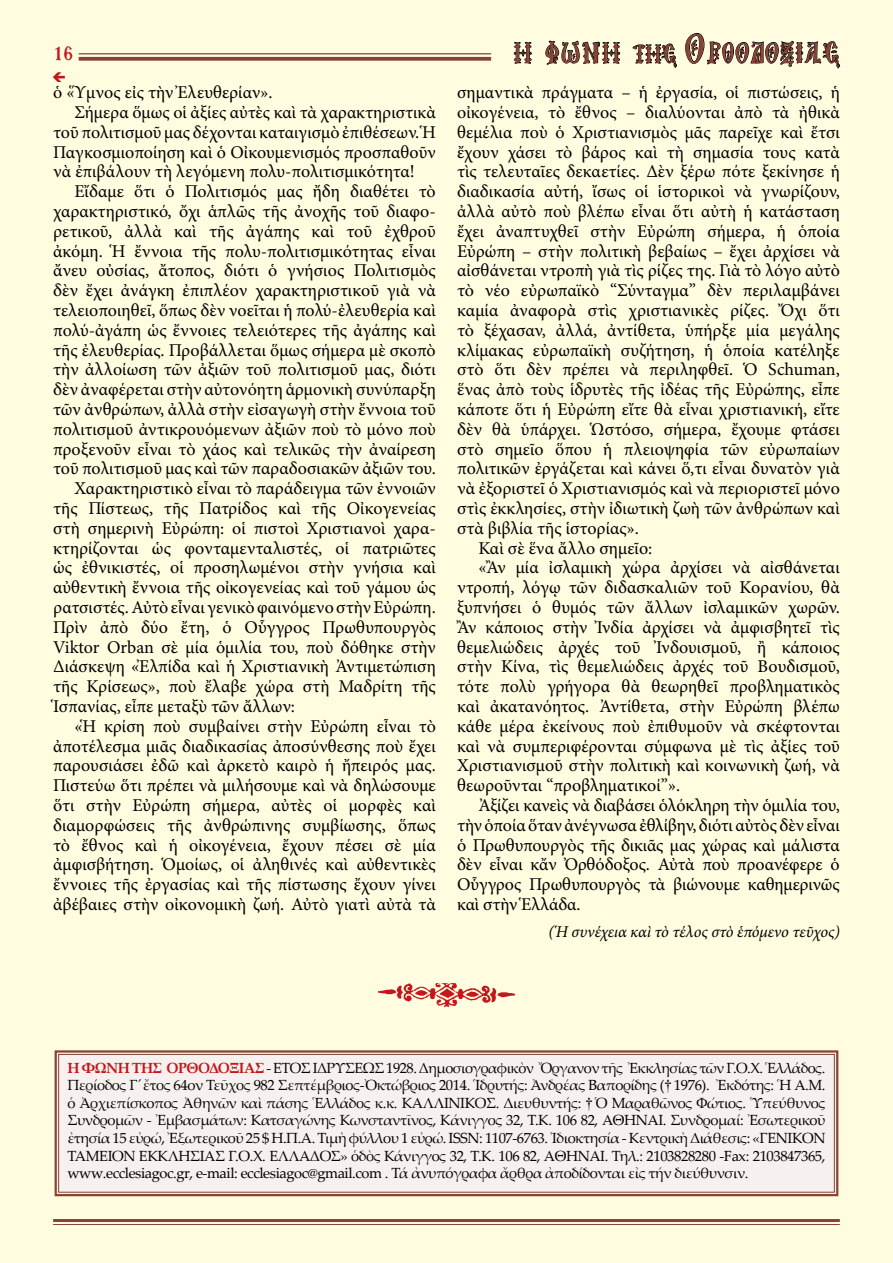
<style>
.page{position:relative;width:893px;height:1263px;background:#fffcdf}
.page>*{position:absolute;margin:0;border:0;box-sizing:border-box;transform-origin:0 0}
.t1{font:27px "Mg Agia Sofia UC Normal";letter-spacing:.05em;color:#854337}
.t2{font:19.5px "BYZIMAK";color:#c4161c}
.t3{font:18px "Minion Pro";color:#000}
.t4{font:italic 16.5px "Minion Pro";letter-spacing:-.01em;color:#000}
.t5{font:14.7px/17.7px "Palatino Linotype";letter-spacing:-.03em;color:#000;text-align:justify}
.s1{font-size:24px}
.s2{font-size:39px}
.s3{font-weight:700;color:#c4161c}
.s4{font-family:"Times New Roman"}
</style>
<div class="page">
<hr style="left:79px;top:53px;width:412px;height:1px;background:#854337">
<svg style="left:79px;top:57px;width:412px;height:4px;background:#8f5244"></svg>
<hr style="left:53px;top:1219px;width:787px;height:3px;background:#854337">
<hr style="left:53px;top:1224px;width:787px;height:1px;background:#854337">
<svg style="left:514px;top:42px;width:18px;height:22px"></svg>
<svg style="left:545px;top:40px;width:75px;height:25px"></svg>
<svg style="left:632px;top:43px;width:45px;height:25px"></svg>
<svg style="left:685px;top:33px;width:155px;height:36px"></svg>
<div style="left:54px;top:1050px;width:785px;height:147px;background:#f6f1ee"></div>
<div style="left:58px;top:1054px;width:777px;height:138px;border:1px solid #854337"></div>
<img style="left:379px;top:983px;width:135px;height:25px">
<p class="t2" style="left:53px;top:42px;width:21px">16</p>
<p class="t3" style="left:53px;top:80px;width:221px">ὁ «Ὕμνος εἰς τὴν Ἐλευθερίαν».</p>
<p class="t3" style="left:74px;top:100px;width:363px">Σήμερα ὅμως οἱ ἀξίες αὐτὲς καὶ τὰ χαρακτηριστικὰ</p>
<p class="t3" style="left:53px;top:120px;width:384px">τοῦ πολιτισμοῦ μας δέχονται καταιγισμὸ ἐπιθέσεων. Ἡ</p>
<p class="t3" style="left:53px;top:140px;width:384px">Παγκοσμιοποίηση καὶ ὁ Οἰκουμενισμός προσπαθοῦν</p>
<p class="t3" style="left:53px;top:160px;width:363px">νὰ ἐπιβάλουν τὴ λεγόμενη πολυ-πολιτισμικότητα!</p>
<p class="t3" style="left:74px;top:179px;width:363px">Εἴδαμε ὅτι ὁ Πολιτισμός μας ἤδη διαθέτει τὸ</p>
<p class="t3" style="left:53px;top:199px;width:384px">χαρακτηριστικό, ὄχι ἁπλῶς τῆς ἀνοχῆς τοῦ διαφο-</p>
<p class="t3" style="left:53px;top:219px;width:384px">ρετικοῦ, ἀλλὰ καὶ τῆς ἀγάπης καὶ τοῦ ἐχθροῦ</p>
<p class="t3" style="left:53px;top:239px;width:384px">ἀκόμη. Ἡ ἔννοια τῆς πολυ-πολιτισμικότητας εἶναι</p>
<p class="t3" style="left:53px;top:259px;width:384px">ἄνευ οὐσίας, ἄτοπος, διότι ὁ γνήσιος Πολιτισμὸς</p>
<p class="t3" style="left:53px;top:278px;width:384px">δὲν ἔχει ἀνάγκη ἐπιπλέον χαρακτηριστικοῦ γιὰ νὰ</p>
<p class="t3" style="left:53px;top:298px;width:384px">τελειοποιηθεῖ, ὅπως δὲν νοεῖται ἡ πολύ-ἐλευθερία καὶ</p>
<p class="t3" style="left:53px;top:318px;width:384px">πολύ-ἀγάπη ὡς ἔννοιες τελειότερες τῆς ἀγάπης καὶ</p>
<p class="t3" style="left:53px;top:338px;width:384px">τῆς ἐλευθερίας. Προβάλλεται ὅμως σήμερα μὲ σκοπὸ</p>
<p class="t3" style="left:53px;top:358px;width:384px">τὴν ἀλλοίωση τῶν ἀξιῶν τοῦ πολιτισμοῦ μας, διότι</p>
<p class="t3" style="left:53px;top:377px;width:384px">δὲν ἀναφέρεται στὴν αὐτονόητη ἁρμονικὴ συνύπαρξη</p>
<p class="t3" style="left:53px;top:397px;width:384px">τῶν ἀνθρώπων, ἀλλὰ στὴν εἰσαγωγὴ στὴν ἔννοια τοῦ</p>
<p class="t3" style="left:53px;top:417px;width:384px">πολιτισμοῦ ἀντικρουόμενων ἀξιῶν ποὺ τὸ μόνο ποὺ</p>
<p class="t3" style="left:53px;top:437px;width:384px">προξενοῦν εἶναι τὸ χάος καὶ τελικῶς τὴν ἀναίρεση</p>
<p class="t3" style="left:53px;top:457px;width:384px">τοῦ πολιτισμοῦ μας καὶ τῶν παραδοσιακῶν ἀξιῶν του.</p>
<p class="t3" style="left:74px;top:476px;width:363px">Χαρακτηριστικὸ εἶναι τὸ παράδειγμα τῶν ἐννοιῶν</p>
<p class="t3" style="left:53px;top:496px;width:384px">τῆς Πίστεως, τῆς Πατρίδος καὶ τῆς Οἰκογενείας</p>
<p class="t3" style="left:53px;top:516px;width:384px">στὴ σημερινὴ Εὐρώπη: οἱ πιστοὶ Χριστιανοὶ χαρα-</p>
<p class="t3" style="left:53px;top:536px;width:384px">κτηρίζονται ὡς φονταμενταλιστές, οἱ πατριῶτες</p>
<p class="t3" style="left:53px;top:556px;width:384px">ὡς ἐθνικιστές, οἱ προσηλωμένοι στὴν γνήσια καὶ</p>
<p class="t3" style="left:53px;top:575px;width:384px">αὐθεντικὴ ἔννοια τῆς οἰκογενείας καὶ τοῦ γάμου ὡς</p>
<p class="t3" style="left:53px;top:595px;width:384px">ρατσιστές. Αὐτὸ εἶναι γενικὸ φαινόμενο στὴν Εὐρώπη.</p>
<p class="t3" style="left:53px;top:615px;width:384px">Πρὶν ἀπὸ δύο ἔτη, ὁ Οὗγγρος Πρωθυπουργὸς</p>
<p class="t3" style="left:53px;top:635px;width:384px">Viktor Orban σὲ μία ὁμιλία του, ποὺ δόθηκε στὴν</p>
<p class="t3" style="left:53px;top:655px;width:384px">Διάσκεψη «Ἐλπίδα καὶ ἡ Χριστιανικὴ Ἀντιμετώπιση</p>
<p class="t3" style="left:53px;top:674px;width:384px">τῆς Κρίσεως», ποὺ ἔλαβε χώρα στὴ Μαδρίτη τῆς</p>
<p class="t3" style="left:53px;top:694px;width:243px">Ἱσπανίας, εἶπε μεταξὺ τῶν ἄλλων:</p>
<p class="t3" style="left:74px;top:714px;width:363px">«Ἡ κρίση ποὺ συμβαίνει στὴν Εὐρώπη εἶναι τὸ</p>
<p class="t3" style="left:53px;top:734px;width:384px">ἀποτέλεσμα μιᾶς διαδικασίας ἀποσύνθεσης ποὺ ἔχει</p>
<p class="t3" style="left:53px;top:754px;width:384px">παρουσιάσει ἐδῶ καὶ ἀρκετὸ καιρὸ ἡ ἤπειρός μας.</p>
<p class="t3" style="left:53px;top:773px;width:384px">Πιστεύω ὅτι πρέπει νὰ μιλήσουμε καὶ νὰ δηλώσουμε</p>
<p class="t3" style="left:53px;top:793px;width:384px">ὅτι στὴν Εὐρώπη σήμερα, αὐτὲς οἱ μορφὲς καὶ</p>
<p class="t3" style="left:53px;top:813px;width:384px">διαμορφώσεις τῆς ἀνθρώπινης συμβίωσης, ὅπως</p>
<p class="t3" style="left:53px;top:833px;width:384px">τὸ ἔθνος καὶ ἡ οἰκογένεια, ἔχουν πέσει σὲ μία</p>
<p class="t3" style="left:53px;top:853px;width:384px">ἀμφισβήτηση. Ὁμοίως, οἱ ἀληθινές καὶ αὐθεντικὲς</p>
<p class="t3" style="left:53px;top:872px;width:384px">ἔννοιες τῆς ἐργασίας καὶ τῆς πίστωσης ἔχουν γίνει</p>
<p class="t3" style="left:53px;top:892px;width:384px">ἀβέβαιες στὴν οἰκονομικὴ ζωή. Αὐτὸ γιατὶ αὐτὰ τὰ</p>
<h1 class="t1" style="left:514px;top:41px;width:328px">Η ΦΩΝΗ <span class="s1">ΤΗΣ</span> <span class="s2">Ο</span>ΡΘΟΔΟΞΙΑΣ</h1>
<p class="t3" style="left:457px;top:80px;width:384px">σημαντικὰ πράγματα – ἡ ἐργασία, οἱ πιστώσεις, ἡ</p>
<p class="t3" style="left:457px;top:100px;width:384px">οἰκογένεια, τὸ ἔθνος – διαλύονται ἀπὸ τὰ ἠθικὰ</p>
<p class="t3" style="left:457px;top:120px;width:384px">θεμέλια ποὺ ὁ Χριστιανισμὸς μᾶς παρεῖχε καὶ ἔτσι</p>
<p class="t3" style="left:457px;top:140px;width:384px">ἔχουν χάσει τὸ βάρος καὶ τὴ σημασία τους κατὰ</p>
<p class="t3" style="left:457px;top:160px;width:384px">τὶς τελευταῖες δεκαετίες. Δὲν ξέρω πότε ξεκίνησε ἡ</p>
<p class="t3" style="left:457px;top:179px;width:384px">διαδικασία αὐτή, ἴσως οἱ ἱστορικοὶ νὰ γνωρίζουν,</p>
<p class="t3" style="left:457px;top:199px;width:384px">ἀλλὰ αὐτὸ ποὺ βλέπω εἶναι ὅτι αὐτὴ ἡ κατάσταση</p>
<p class="t3" style="left:457px;top:219px;width:384px">ἔχει ἀναπτυχθεῖ στὴν Εὐρώπη σήμερα, ἡ ὁποία</p>
<p class="t3" style="left:457px;top:239px;width:384px">Εὐρώπη – στὴν πολιτικὴ βεβαίως – ἔχει ἀρχίσει νὰ</p>
<p class="t3" style="left:457px;top:259px;width:384px">αἰσθάνεται ντροπὴ γιὰ τὶς ρίζες της. Γιὰ τὸ λόγο αὐτὸ</p>
<p class="t3" style="left:457px;top:278px;width:384px">τὸ νέο εὐρωπαϊκὸ “Σύνταγμα” δὲν περιλαμβάνει</p>
<p class="t3" style="left:457px;top:298px;width:384px">καμία ἀναφορὰ στὶς χριστιανικὲς ρίζες. Ὄχι ὅτι</p>
<p class="t3" style="left:457px;top:318px;width:384px">τὸ ξέχασαν, ἀλλά, ἀντίθετα, ὑπήρξε μία μεγάλης</p>
<p class="t3" style="left:457px;top:338px;width:384px">κλίμακας εὐρωπαϊκὴ συζήτηση, ἡ ὁποία κατέληξε</p>
<p class="t3" style="left:457px;top:358px;width:384px">στὸ ὅτι δὲν πρέπει νὰ περιληφθεῖ. Ὁ Schuman,</p>
<p class="t3" style="left:457px;top:377px;width:384px">ἕνας ἀπὸ τοὺς ἱδρυτὲς τῆς ἰδέας τῆς Εὐρώπης, εἶπε</p>
<p class="t3" style="left:457px;top:397px;width:384px">κάποτε ὅτι ἡ Εὐρώπη εἴτε θὰ εἶναι χριστιανική, εἴτε</p>
<p class="t3" style="left:457px;top:417px;width:384px">δὲν θὰ ὑπάρχει. Ὡστόσο, σήμερα, ἔχουμε φτάσει</p>
<p class="t3" style="left:457px;top:437px;width:384px">στὸ σημεῖο ὅπου ἡ πλειοψηφία τῶν εὐρωπαίων</p>
<p class="t3" style="left:457px;top:457px;width:384px">πολιτικῶν ἐργάζεται καὶ κάνει ὅ,τι εἶναι δυνατὸν γιὰ</p>
<p class="t3" style="left:457px;top:476px;width:384px">νὰ ἐξοριστεῖ ὁ Χριστιανισμός καὶ νὰ περιοριστεῖ μόνο</p>
<p class="t3" style="left:457px;top:496px;width:384px">στὶς ἐκκλησίες, στὴν ἰδιωτικὴ ζωὴ τῶν ἀνθρώπων καὶ</p>
<p class="t3" style="left:457px;top:516px;width:183px">στὰ βιβλία τῆς ἱστορίας».</p>
<p class="t3" style="left:478px;top:536px;width:175px">Καὶ σὲ ἕνα ἄλλο σημεῖο:</p>
<p class="t3" style="left:478px;top:556px;width:363px">«Ἂν μία ἰσλαμικὴ χώρα ἀρχίσει νὰ αἰσθάνεται</p>
<p class="t3" style="left:457px;top:575px;width:384px">ντροπή, λόγῳ τῶν διδασκαλιῶν τοῦ Κορανίου, θὰ</p>
<p class="t3" style="left:457px;top:595px;width:384px">ξυπνήσει ὁ θυμός τῶν ἄλλων ἰσλαμικῶν χωρῶν.</p>
<p class="t3" style="left:457px;top:615px;width:384px">Ἂν κάποιος στὴν Ἰνδία ἀρχίσει νὰ ἀμφισβητεῖ τὶς</p>
<p class="t3" style="left:457px;top:635px;width:384px">θεμελιώδεις ἀρχές τοῦ Ἰνδουισμοῦ, ἢ κάποιος</p>
<p class="t3" style="left:457px;top:655px;width:384px">στὴν Κίνα, τὶς θεμελιώδεις ἀρχές τοῦ Βουδισμοῦ,</p>
<p class="t3" style="left:457px;top:674px;width:384px">τότε πολὺ γρήγορα θὰ θεωρηθεῖ προβληματικὸς</p>
<p class="t3" style="left:457px;top:694px;width:384px">καὶ ἀκατανόητος. Ἀντίθετα, στὴν Εὐρώπη βλέπω</p>
<p class="t3" style="left:457px;top:714px;width:384px">κάθε μέρα ἐκείνους ποὺ ἐπιθυμοῦν νὰ σκέφτονται</p>
<p class="t3" style="left:457px;top:734px;width:384px">καὶ νὰ συμπεριφέρονται σύμφωνα μὲ τὶς ἀξίες τοῦ</p>
<p class="t3" style="left:457px;top:754px;width:384px">Χριστιανισμοῦ στὴν πολιτικὴ καὶ κοινωνικὴ ζωή, νὰ</p>
<p class="t3" style="left:457px;top:773px;width:225px">θεωροῦνται “προβληματικοί”».</p>
<p class="t3" style="left:478px;top:793px;width:363px">Ἀξίζει κανεὶς νὰ διαβάσει ὁλόκληρη τὴν ὁμιλία του,</p>
<p class="t3" style="left:457px;top:813px;width:384px">τὴν ὁποία ὅταν ἀνέγνωσα ἐθλίβην, διότι αὐτὸς δὲν εἶναι</p>
<p class="t3" style="left:457px;top:833px;width:384px">ὁ Πρωθυπουργὸς τῆς δικιᾶς μας χώρας καὶ μάλιστα</p>
<p class="t3" style="left:457px;top:853px;width:384px">δὲν εἶναι κἄν Ὀρθόδοξος. Αὐτὰ ποὺ προανέφερε ὁ</p>
<p class="t3" style="left:457px;top:872px;width:384px">Οὗγγρος Πρωθυπουργὸς τὰ βιώνουμε καθημερινῶς</p>
<p class="t3" style="left:457px;top:892px;width:125px">καὶ στὴν Ἑλλάδα.</p>
<p class="t4" style="left:549px;top:920px;width:293px">(Ἡ συνέχεια καὶ τὸ τέλος στὸ ἑπόμενο τεῦχος)</p>
<p class="t5" style="left:67px;top:1058px;width:760px"><span class="s3">Η ΦΩΝΗ ΤΗΣ ΟΡΘΟΔΟΞΙΑΣ</span> - ΕΤΟΣ ΙΔΡΥΣΕΩΣ 1928. Δημοσιογραφικὸν Ὄργανον τῆς Ἐκκλησίας τῶν Γ.Ο.Χ. Ἑλλάδος.<br>Περίοδος Γ ́ἔτος 64ον Τεῦχος 982 Σεπτέμβριος-Ὀκτώβριος 2014. Ἱδρυτής: Ἀνδρέας Βαπορίδης (<span class="s4">†</span> 1976). Ἐκδότης: Ἡ Α.Μ. ὁ Ἀρχιεπίσκοπος Ἀθηνῶν καὶ πάσης Ἑλλάδος κ.κ. ΚΑΛΛΙΝΙΚΟΣ. Διευθυντής: <span class="s4">†</span> Ὁ Μαραθῶνος Φώτιος. Ὑπεύθυνος Συνδρομῶν - Ἐμβασμάτων: Κατσαγώνης Κωνσταντῖνος, Κάνιγγος 32, Τ.Κ. 106 82, ΑΘΗΝΑΙ. Συνδρομαί: Ἐσωτερικοῦ ἐτησία 15 εὐρώ, Ἐξωτερικοῦ 25 $ Η.Π.Α. Τιμὴ φύλλου 1 εὐρώ. ISSN: 1107-6763. Ἰδιοκτησία - Κεντρικὴ Διάθεσις: «ΓΕΝΙΚΟΝ ΤΑΜΕΙΟΝ ΕΚΚΛΗΣΙΑΣ Γ.Ο.Χ. ΕΛΛΑΔΟΣ» ὁδὸς Κάνιγγος 32, Τ.Κ. 106 82, ΑΘΗΝΑΙ. Τηλ.: 2103828280 -Fax: 2103847365, www.ecclesiagoc.gr, e-mail: ecclesiagoc@gmail.com . Τά ἀνυπόγραφα ἄρθρα ἀποδίδονται εἰς τήν διεύθυνσιν.</p>
</div>
